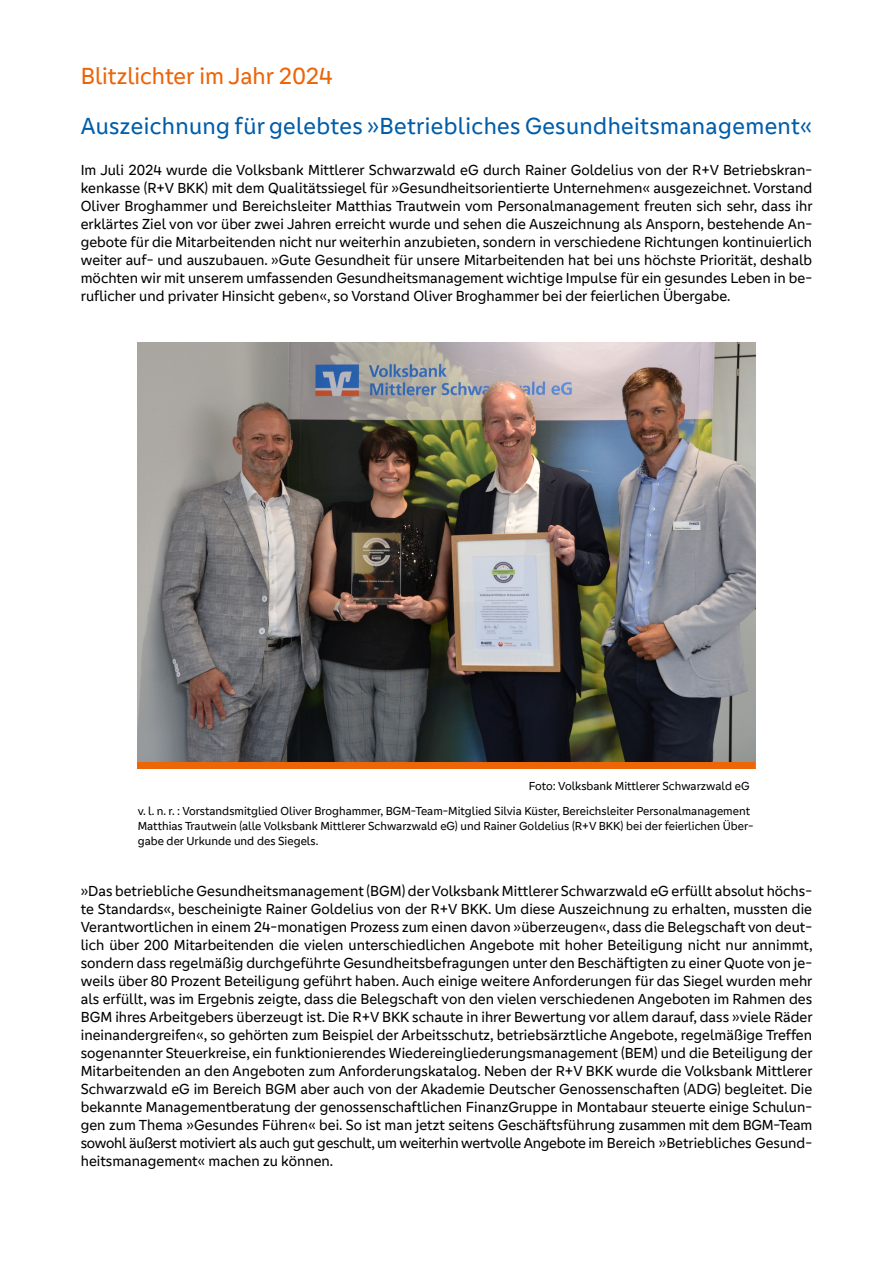
<style>
.page{position:relative;width:893px;height:1263px;background:#fff}
.page>*{position:absolute;margin:0;border:0;box-sizing:border-box;transform-origin:0 0}
.t1{font:24px "Genos GFG";letter-spacing:.015em;color:#005da9}
.t2{font:24px "Genos GFG";color:#ec6408}
.t3{font:15px/18px "Genos GFG";color:#000;text-align:justify}
.t4{font:12px/15px "Genos GFG";color:#000}
</style>
<div class="page">
<img style="left:138px;top:343px;width:617px;height:419px">
<div style="left:138px;top:762px;width:617px;height:6px;background:#ec6608"></div>
<h1 class="t2" style="left:81px;top:62px;width:253px">Blitzlichter im Jahr 2024</h1>
<h1 class="t1" style="left:81px;top:112px;width:733px">Auszeichnung für gelebtes »Betriebliches Gesundheitsmanagement«</h1>
<p class="t3" style="left:81px;top:161px;width:733px">Im Juli 2024 wurde die Volksbank Mittlerer Schwarzwald eG durch Rainer Goldelius von der R+V Betriebskran&shy;kenkasse (R+V BKK) mit dem Qualitätssiegel für »Gesundheitsorientierte Unternehmen« ausgezeichnet. Vorstand Oliver Broghammer und Bereichsleiter Matthias Trautwein vom Personalmanagement freuten sich sehr, dass ihr erklärtes Ziel von vor über zwei Jahren erreicht wurde und sehen die Auszeichnung als Ansporn, bestehende An&shy;gebote für die Mitarbeitenden nicht nur weiterhin anzubieten, sondern in verschiedene Richtungen kontinuierlich weiter auf- und auszubauen. »Gute Gesundheit für unsere Mitarbeitenden hat bei uns höchste Priorität, deshalb möchten wir mit unserem umfassenden Gesundheitsmanagement wichtige Impulse für ein gesundes Leben in be&shy;ruflicher und privater Hinsicht geben«, so Vorstand Oliver Broghammer bei der feierlichen Übergabe.</p>
<p class="t4" style="left:529px;top:778px;width:222px">Foto: Volksbank Mittlerer Schwarzwald eG</p>
<p class="t4" style="left:138px;top:803px;width:617px">v. l. n. r. : Vorstandsmitglied Oliver Broghammer, BGM-Team-Mitglied Silvia Küster, Bereichsleiter Personalmanagement<br>Matthias Trautwein (alle Volksbank Mittlerer Schwarzwald eG) und Rainer Goldelius (R+V BKK) bei der feierlichen Über&shy;gabe der Urkunde und des Siegels.</p>
<p class="t3" style="left:81px;top:882px;width:733px">»Das betriebliche Gesundheitsmanagement (BGM) der Volksbank Mittlerer Schwarzwald eG erfüllt absolut höchs&shy;te Standards«, bescheinigte Rainer Goldelius von der R+V BKK. Um diese Auszeichnung zu erhalten, mussten die Verantwortlichen in einem 24-monatigen Prozess zum einen davon »überzeugen«, dass die Belegschaft von deut&shy;lich über 200 Mitarbeitenden die vielen unterschiedlichen Angebote mit hoher Beteiligung nicht nur annimmt, sondern dass regelmäßig durchgeführte Gesundheitsbefragungen unter den Beschäftigten zu einer Quote von je&shy;weils über 80 Prozent Beteiligung geführt haben. Auch einige weitere Anforderungen für das Siegel wurden mehr als erfüllt, was im Ergebnis zeigte, dass die Belegschaft von den vielen verschiedenen Angeboten im Rahmen des BGM ihres Arbeitgebers überzeugt ist. Die R+V BKK schaute in ihrer Bewertung vor allem darauf, dass »viele Räder ineinandergreifen«, so gehörten zum Beispiel der Arbeitsschutz, betriebsärztliche Angebote, regelmäßige Treffen sogenannter Steuerkreise, ein funktionierendes Wiedereingliederungsmanagement (BEM) und die Beteiligung der Mitarbeitenden an den Angeboten zum Anforderungskatalog. Neben der R+V BKK wurde die Volksbank Mittlerer Schwarzwald eG im Bereich BGM aber auch von der Akademie Deutscher Genossenschaften (ADG) begleitet. Die bekannte Managementberatung der genossenschaftlichen FinanzGruppe in Montabaur steuerte einige Schulun&shy;gen zum Thema »Gesundes Führen« bei. So ist man jetzt seitens Geschäftsführung zusammen mit dem BGM-Team sowohl äußerst motiviert als auch gut geschult, um weiterhin wertvolle Angebote im Bereich »Betriebliches Gesund&shy;heitsmanagement« machen zu können.</p>
</div>
